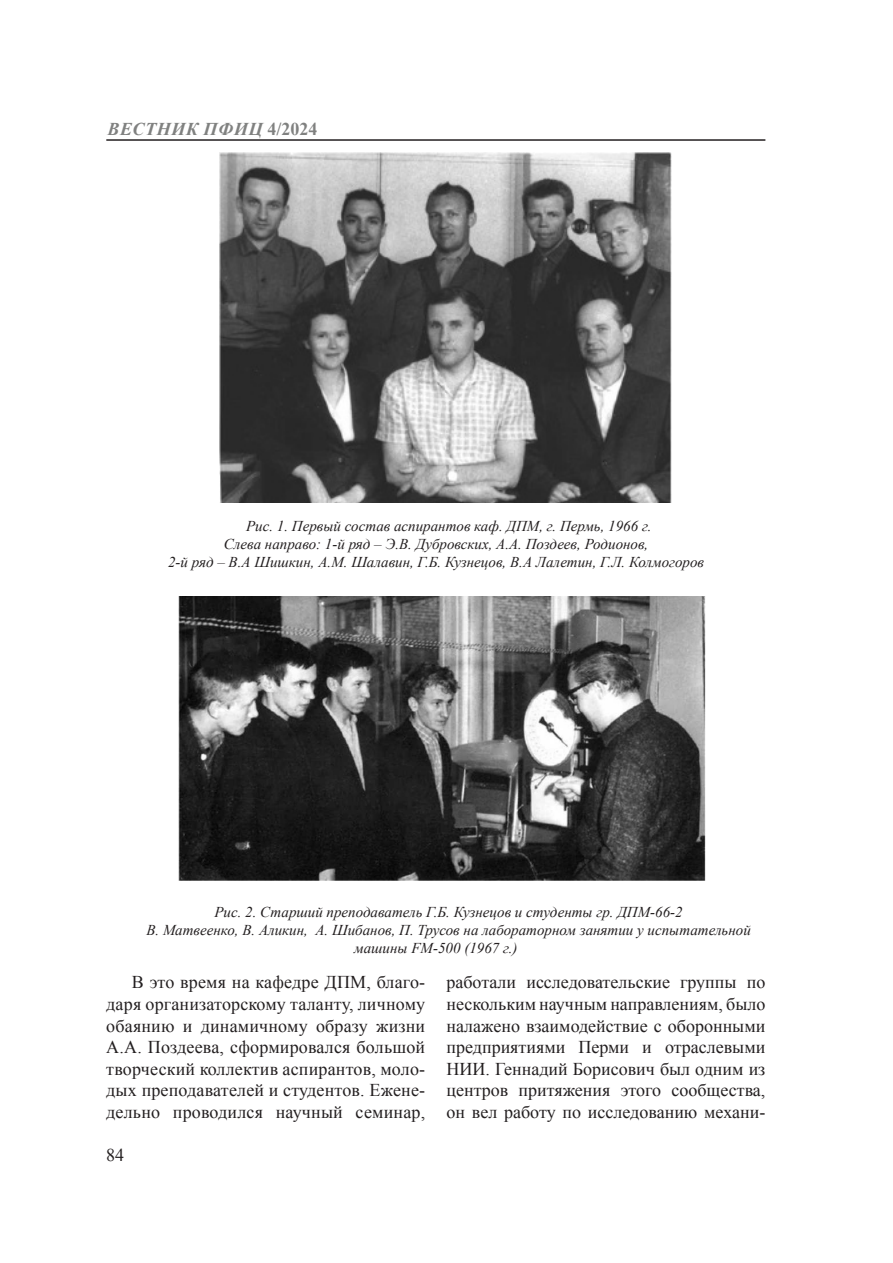
<style>
.page{position:relative;width:893px;height:1263px;background:#fff}
.page>*{position:absolute;margin:0;border:0;box-sizing:border-box;transform-origin:0 0}
.Основной_текст{font:18px/21.6px "Times New Roman";color:#231f20;text-align:justify}
.t1{font:italic 700 18px "Times New Roman";letter-spacing:.035em;color:#808180}
.Рис__подпись{font:italic 15px/18px "Times New Roman";color:#231f20}
.s1{font-style:normal}
</style>
<div class="page">
<hr style="left:106px;top:139px;width:659px;height:2px;background:#231f20">
<img style="left:179px;top:596px;width:527px;height:284px">
<img style="left:220px;top:153px;width:451px;height:349px">
<p class="t1" style="left:107px;top:116px;width:212px">ВЕСТНИК ПФИЦ <span class="s1">4/2024</span></p>
<p class="Рис__подпись" style="left:246px;top:517px;width:407px">Рис. 1. Первый состав аспирантов каф. ДПМ, г. Пермь, 1966 г.</p>
<p class="Рис__подпись" style="left:224px;top:535px;width:426px">Слева направо: 1-й ряд – Э.В. Дубровских, А.А. Поздеев, Родионов,</p>
<p class="Рис__подпись" style="left:168px;top:553px;width:537px">2-й ряд – В.А Шишкин, А.М. Шалавин, Г.Б. Кузнецов, В.А Лалетин, Г.Л. Колмогоров</p>
<p class="Рис__подпись" style="left:214px;top:903px;width:470px">Рис. 2. Старший преподаватель Г.Б. Кузнецов и студенты гр. ДПМ-66-2</p>
<p class="Рис__подпись" style="left:354px;top:921px;width:398px;text-indent:-208px">В. Матвеенко, В. Аликин, А. Шибанов, П. Трусов на лабораторном занятии у испытательной машины FM-500 (1967 г.)</p>
<p class="Основной_текст" style="left:106px;top:971px;width:320px;text-indent:26px">В это время на кафедре ДПМ, благо&shy;даря организаторскому таланту, личному обаянию и динамичному образу жизни А.А. Поздеева, сформировался большой творческий коллектив аспирантов, моло&shy;дых преподавателей и студентов. Ежене&shy;дельно проводился научный семинар,</p>
<p class="Основной_текст" style="left:446px;top:971px;width:320px">работали исследовательские группы по нескольким научным направлениям, было налажено взаимодействие с оборонными предприятиями Перми и отраслевыми НИИ. Геннадий Борисович был одним из центров притяжения этого сообщества, он вел работу по исследованию механи-</p>
<p class="Основной_текст" style="left:106px;top:1143px;width:19px">84</p>
</div>
